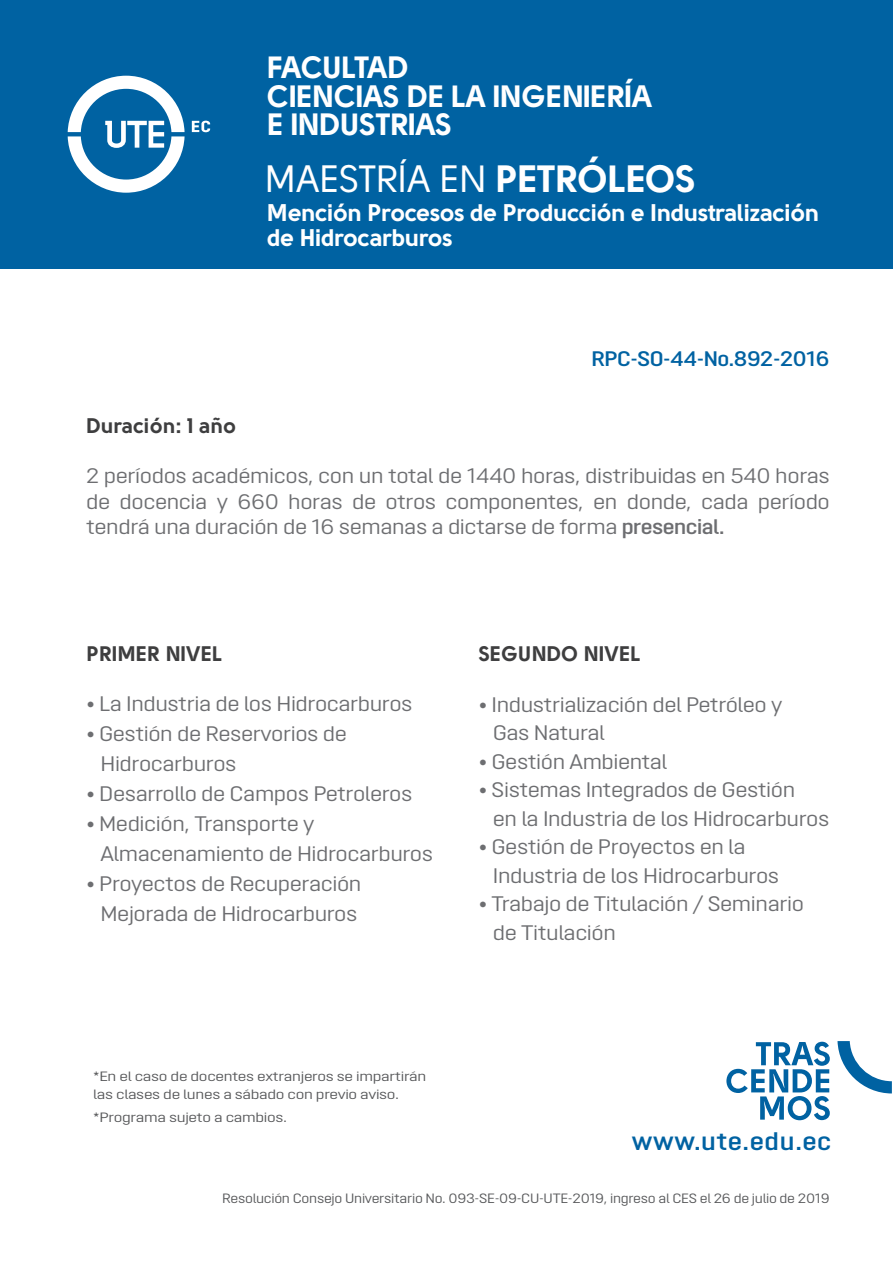
<style>
.page{position:relative;width:893px;height:1263px;background:#fff}
.page>*{position:absolute;margin:0;border:0;box-sizing:border-box;transform-origin:0 0}
.t1{font:37.95px "Solomon Sans Normal";letter-spacing:-.02em;color:#fff}
.t2{font:30.6px/28.7px "Solomon Sans Bold";letter-spacing:-.02em;color:#fff}
.t3{font:600 25.35px "Opinion Pro Extended";letter-spacing:.025em;color:#0062a2}
.t4{font:24px/25.5px "Solomon Sans Bold";letter-spacing:-.02em;color:#fff}
.t5{font:21px/28.5px "Opinion Pro Extended";letter-spacing:-.02em;color:#6d6e71}
.t6{font:21px "Solomon Sans Bold";color:#3e3e3f}
.t7{font:600 21px "Opinion Pro Extended";letter-spacing:-.02em;color:#0062a2}
.t8{font:13.5px/18px "Opinion Pro Extended";letter-spacing:-.02em;color:#57585a;scale:1.1 1}
.t9{font:13.5px "Opinion Pro Extended";letter-spacing:-.02em;color:#57585a}
.s1{font-family:"Solomon Sans Bold"}
.s2{font-weight:600}
</style>
<div class="page">
<div style="left:0;top:0;width:893px;height:269px;background:#0062a2"></div>
<svg style="left:68px;top:76px;width:117px;height:117px"></svg>
<svg style="left:192px;top:121px;width:18px;height:11px"></svg>
<svg style="left:726px;top:1042px;width:104px;height:78px"></svg>
<svg style="left:837px;top:1041px;width:55px;height:52px"></svg>
<h2 class="t2" style="left:267px;top:53px;width:386px">FACULTAD<br>CIENCIAS DE LA INGENIERÍA<br>E INDUSTRIAS</h2>
<h1 class="t1" style="left:264px;top:157px;width:433px">MAESTRÍA EN <span class="s1">PETRÓLEOS</span></h1>
<p class="t4" style="left:267px;top:200px;width:554px">Mención Procesos de Producción e Industralización de Hidrocarburos</p>
<p class="t7" style="left:591px;top:351px;width:240px">RPC-SO-44-No.892-2016</p>
<p class="t6" style="left:86px;top:413px;width:152px">Duración: 1 año</p>
<p class="t5" style="left:86px;top:465px;width:745px;line-height:25.2px;text-align:justify">2 períodos académicos, con un total de 1440 horas, distribuidas en 540 horas de docencia y 660 horas de otros componentes, en donde, cada período tendrá una duración de 16 semanas a dictarse de forma <span class="s2">presencial.</span></p>
<p class="t6" style="left:86px;top:641px;width:138px">PRIMER NIVEL</p>
<p class="t5" style="left:86px;top:691px;width:328px">• La Industria de los Hidrocarburos</p>
<p class="t5" style="left:100px;top:720px;width:248px;line-height:30px;text-indent:-14px">• Gestión de Reservorios de<br>Hidrocarburos</p>
<p class="t5" style="left:86px;top:781px;width:327px">• Desarrollo de Campos Petroleros</p>
<p class="t5" style="left:100px;top:810px;width:334px;line-height:30px;text-indent:-14px">• Medición, Transporte y<br>Almacenamiento de Hidrocarburos</p>
<p class="t5" style="left:86px;top:870px;width:277px;line-height:30px;text-align:center">• Proyectos de Recuperación<br>Mejorada de Hidrocarburos</p>
<p class="t6" style="left:479px;top:641px;width:163px">SEGUNDO NIVEL</p>
<p class="t5" style="left:493px;top:692px;width:291px;text-indent:-14px">• Industrialización del Petróleo y<br>Gas Natural</p>
<p class="t5" style="left:479px;top:749px;width:190px">• Gestión Ambiental</p>
<p class="t5" style="left:493px;top:777px;width:338px;text-indent:-14px">• Sistemas Integrados de Gestión<br>en la Industria de los Hidrocarburos</p>
<p class="t5" style="left:493px;top:834px;width:288px;text-indent:-14px">• Gestión de Proyectos en la<br>Industria de los Hidrocarburos</p>
<p class="t5" style="left:493px;top:891px;width:313px;text-indent:-14px">• Trabajo de Titulación / Seminario de Titulación</p>
<p class="t8" style="left:93px;top:1068px;width:304px">*En el caso de docentes extranjeros se impartirán las clases de lunes a sábado con previo aviso.</p>
<p class="t8" style="left:93px;top:1109px;width:178px">*Programa sujeto a cambios.</p>
<p class="t3" style="left:632px;top:1132px;width:201px">www.ute.edu.ec</p>
<p class="t9" style="left:222px;top:1193px;width:609px">Resolución Consejo Universitario No. 093-SE-09-CU-UTE-2019, ingreso al CES el 26 de julio de 2019</p>
</div>
